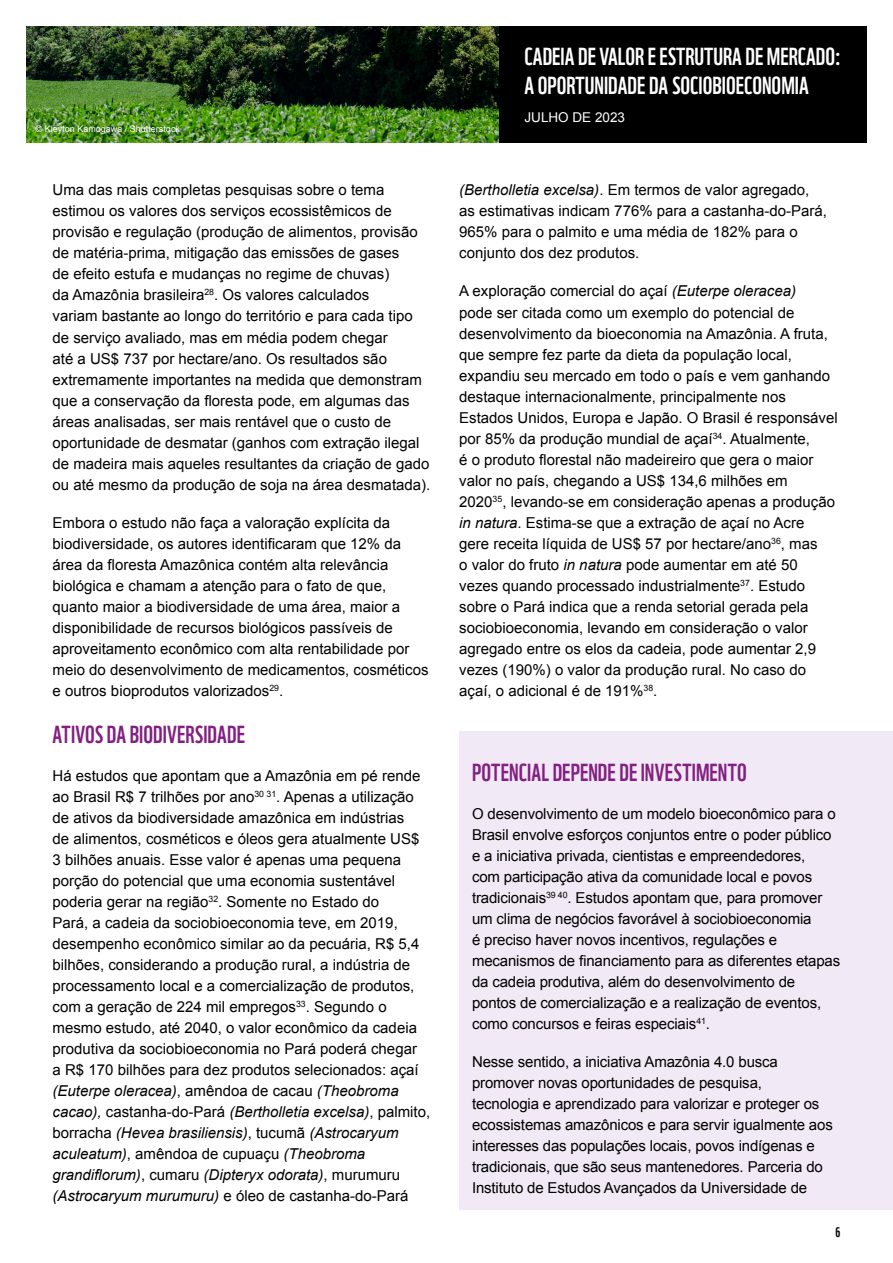
<style>
.page{position:relative;width:893px;height:1263px;background:#fff}
.page>*{position:absolute;margin:0;border:0;box-sizing:border-box;transform-origin:0 0}
.t1{font:24px/28.8px "WWF";color:#fff}
.t2{font:24px "WWF";letter-spacing:.005em;color:#831f82}
.t3{font:15px/21px "Arial";color:#000}
.t4{font:13.5px "Arial";color:#fff}
.t5{font:13.5px "WWF";color:#000}
.t6{font:9px "Arial";color:#fff}
.s1{font-style:italic}
</style>
<div class="page">
<img style="left:26px;top:26px;width:473px;height:116px">
<div style="left:499px;top:26px;width:368px;height:116px;background:#000"></div>
<div style="left:459px;top:731px;width:434px;height:479px;background:#f1e9f5"></div>
<p class="t6" style="left:36px;top:123px;width:146px">© Kleyton Kamogawa / Shutterstock</p>
<p class="t3" style="left:53px;top:180px;width:379px">Uma das mais completas pesquisas sobre o tema estimou os valores dos serviços ecossistêmicos de provisão e regulação (produção de alimentos, provisão de matéria-prima, mitigação das emissões de gases<br>de efeito estufa e mudanças no regime de chuvas)<br>da Amazônia brasileira<sup>28</sup>. Os valores calculados<br>variam bastante ao longo do território e para cada tipo de serviço avaliado, mas em média podem chegar<br>até a US$ 737 por hectare/ano. Os resultados são extremamente importantes na medida que demonstram que a conservação da floresta pode, em algumas das áreas analisadas, ser mais rentável que o custo de oportunidade de desmatar (ganhos com extração ilegal de madeira mais aqueles resultantes da criação de gado ou até mesmo da produção de soja na área desmatada).</p>
<p class="t3" style="left:53px;top:512px;width:377px">Embora o estudo não faça a valoração explícita da biodiversidade, os autores identificaram que 12% da área da floresta Amazônica contém alta relevância biológica e chamam a atenção para o fato de que, quanto maior a biodiversidade de uma área, maior a disponibilidade de recursos biológicos passíveis de aproveitamento econômico com alta rentabilidade por meio do desenvolvimento de medicamentos, cosméticos e outros bioprodutos valorizados<sup>29</sup>.</p>
<h1 class="t2" style="left:53px;top:715px;width:194px">ATIVOS DA BIODIVERSIDADE</h1>
<p class="t3" style="left:53px;top:765px;width:379px">Há estudos que apontam que a Amazônia em pé rende ao Brasil R$ 7 trilhões por ano<sup>30</sup> <sup>31</sup>. Apenas a utilização de ativos da biodiversidade amazônica em indústrias<br>de alimentos, cosméticos e óleos gera atualmente US$ 3 bilhões anuais. Esse valor é apenas uma pequena porção do potencial que uma economia sustentável poderia gerar na região<sup>32</sup>. Somente no Estado do<br>Pará, a cadeia da sociobioeconomia teve, em 2019, desempenho econômico similar ao da pecuária, R$ 5,4 bilhões, considerando a produção rural, a indústria de processamento local e a comercialização de produtos, com a geração de 224 mil empregos<sup>33</sup>. Segundo o mesmo estudo, até 2040, o valor econômico da cadeia produtiva da sociobioeconomia no Pará poderá chegar<br>a R$ 170 bilhões para dez produtos selecionados: açaí <span class="s1">(Euterpe oleracea)</span>, amêndoa de cacau <span class="s1">(Theobroma cacao),</span> castanha-do-Pará <span class="s1">(Bertholletia excelsa)</span>, palmito, borracha <span class="s1">(Hevea brasiliensis)</span>, tucumã <span class="s1">(Astrocaryum aculeatum)</span>, amêndoa de cupuaçu <span class="s1">(Theobroma grandiflorum)</span>, cumaru <span class="s1">(Dipteryx odorata)</span>, murumuru <span class="s1">(Astrocaryum murumuru)</span> e óleo de castanha-do-Pará</p>
<h1 class="t1" style="left:525px;top:40px;width:318px">CADEIA DE VALOR E ESTRUTURA DE MERCADO:<br>A OPORTUNIDADE DA SOCIOBIOECONOMIA</h1>
<p class="t4" style="left:525px;top:109px;width:102px">JULHO DE 2023</p>
<p class="t3" style="left:459px;top:180px;width:369px"><span class="s1">(Bertholletia excelsa)</span>. Em termos de valor agregado, as estimativas indicam 776% para a castanha-do-Pará, 965% para o palmito e uma média de 182% para o conjunto dos dez produtos.</p>
<p class="t3" style="left:459px;top:281px;width:380px">A exploração comercial do açaí <span class="s1">(Euterpe oleracea)<br></span>pode ser citada como um exemplo do potencial de desenvolvimento da bioeconomia na Amazônia. A fruta, que sempre fez parte da dieta da população local, expandiu seu mercado em todo o país e vem ganhando destaque internacionalmente, principalmente nos Estados Unidos, Europa e Japão. O Brasil é responsável por 85% da produção mundial de açaí<sup>34</sup>. Atualmente,<br>é o produto florestal não madeireiro que gera o maior valor no país, chegando a US$ 134,6 milhões em 2020<sup>35</sup>, levando-se em consideração apenas a produção <span class="s1">in natura</span>. Estima-se que a extração de açaí no Acre gere receita líquida de US$ 57 por hectare/ano<sup>36</sup>, mas<br>o valor do fruto <span class="s1">in natura</span> pode aumentar em até 50 vezes quando processado industrialmente<sup>37</sup>. Estudo sobre o Pará indica que a renda setorial gerada pela sociobioeconomia, levando em consideração o valor agregado entre os elos da cadeia, pode aumentar 2,9 vezes (190%) o valor da produção rural. No caso do açaí, o adicional é de 191%<sup>38</sup>.</p>
<h1 class="t2" style="left:472px;top:753px;width:276px">POTENCIAL DEPENDE DE INVESTIMENTO</h1>
<p class="t3" style="left:472px;top:803px;width:370px">O desenvolvimento de um modelo bioeconômico para o Brasil envolve esforços conjuntos entre o poder público e a iniciativa privada, cientistas e empreendedores,<br>com participação ativa da comunidade local e povos tradicionais<sup>39</sup> <sup>40</sup>. Estudos apontam que, para promover um clima de negócios favorável à sociobioeconomia<br>é preciso haver novos incentivos, regulações e mecanismos de financiamento para as diferentes etapas da cadeia produtiva, além do desenvolvimento de pontos de comercialização e a realização de eventos, como concursos e feiras especiais<sup>41</sup>.</p>
<p class="t3" style="left:472px;top:1051px;width:362px">Nesse sentido, a iniciativa Amazônia 4.0 busca promover novas oportunidades de pesquisa,<br>tecnologia e aprendizado para valorizar e proteger os ecossistemas amazônicos e para servir igualmente aos interesses das populações locais, povos indígenas e tradicionais, que são seus mantenedores. Parceria do Instituto de Estudos Avançados da Universidade de</p>
<p class="t5" style="left:835px;top:1221px;width:6px">6</p>
</div>
